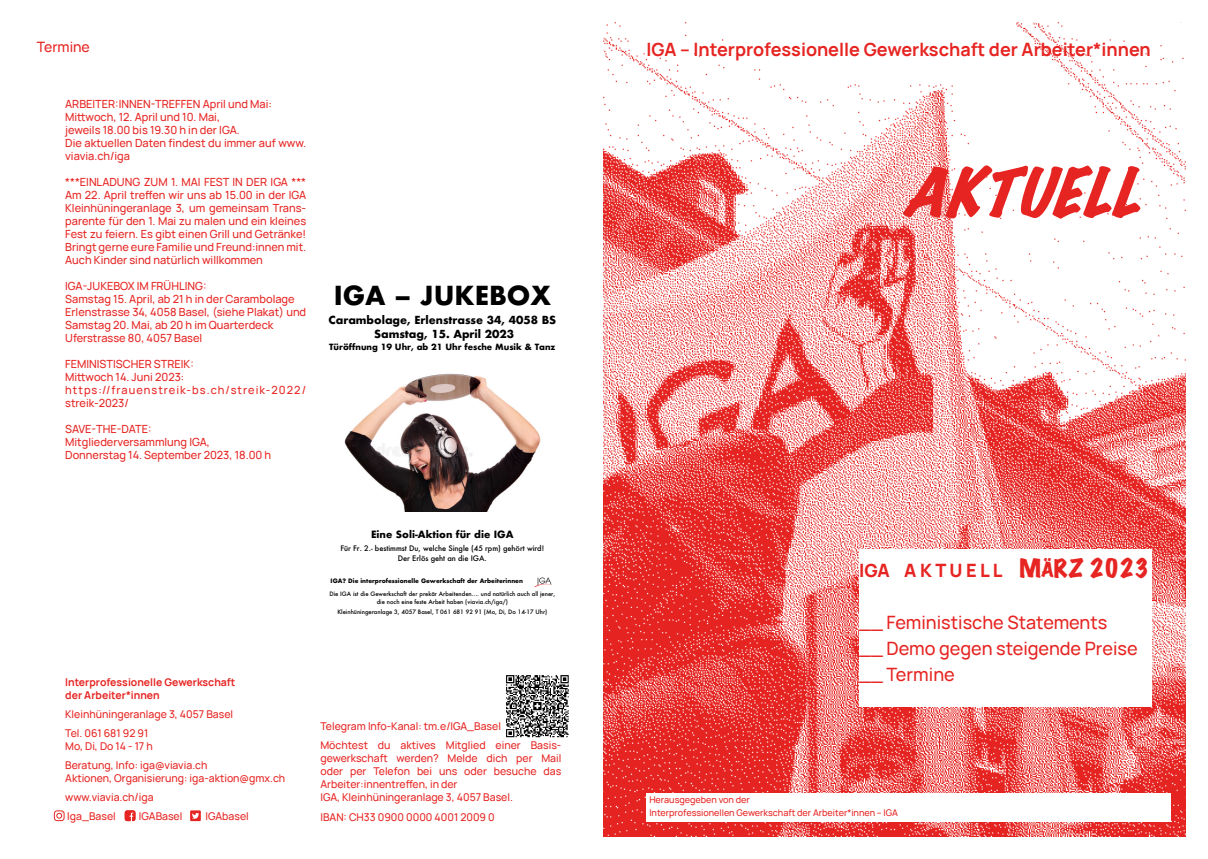
<style>
.page{position:relative;width:1208px;height:859px;background:#fff}
.page>*{position:absolute;margin:0;border:0;box-sizing:border-box;transform-origin:0 0}
.t1{font:italic expanded 60px "Marker Felt";color:#e62421}
.t2{font:700 25.5px "Futura";color:#000}
.t3{font:500 18px/26px "Manrope";color:#e62421}
.t4{font:700 18px "Manrope";color:#e62421}
.t5{font:800 18px "Manrope";color:#e62421}
.t6{font:500 14px "Manrope";color:#e62421}
.t7{font:500 11px/13px "Manrope";color:#e62421}
.t8{font:700 10.8px/14.3px "Futura";color:#000;text-align:center}
.t9{font:500 10.5px/19px "Manrope";color:#e62421}
.t10{font:700 10.5px/13px "Manrope";color:#e62421}
.t11{font:700 9.8px "Futura";color:#000}
.t12{font:500 9px/13px "Manrope";color:#e62421}
.t13{font:700 8.3px "Futura";color:#000}
.t14{font:500 7.4px/9.8px "Futura";letter-spacing:-.005em;color:#000;text-align:center}
.t15{font:500 5.9px/7.8px "Futura";color:#000;text-align:center}
.t16{font:700 5.9px "Futura";color:#000}
.s1{font-family:"Marker Felt";font-weight:400;font-stretch:expanded;font-size:23px}
</style>
<div class="page">
<img style="left:604px;top:23px;width:581px;height:813px">
<div style="left:859px;top:549px;width:292px;height:158px;background:#fff"></div>
<div style="left:646px;top:794px;width:525px;height:28px;background:#fff"></div>
<svg style="left:54px;top:810px;width:11px;height:11px"></svg>
<svg style="left:125px;top:810px;width:10px;height:11px"></svg>
<svg style="left:190px;top:810px;width:11px;height:11px"></svg>
<img style="left:506px;top:675px;width:63px;height:63px">
<img style="left:344px;top:373px;width:197px;height:139px">
<img style="left:534px;top:577px;width:18px;height:10px">
<p class="t6" style="left:37px;top:36px;width:55px">Termine</p>
<p class="t7" style="left:65px;top:97px;width:242px">ARBEITER:INNEN-TREFFEN April und Mai:<br>Mittwoch, 12. April und 10. Mai,<br>jeweils 18.00 bis 19.30 h in der IGA.<br>Die aktuellen Daten findest du immer auf www. viavia.ch/iga</p>
<p class="t7" style="left:65px;top:175px;width:242px;text-align:justify">***EINLADUNG ZUM 1. MAI FEST IN DER IGA *** Am 22. April treffen wir uns ab 15.00 in der IGA Kleinhüningeranlage 3, um gemeinsam Trans&shy;parente für den 1. Mai zu malen und ein kleines Fest zu feiern. Es gibt einen Grill und Getränke!<br>Bringt gerne eure Familie und Freund:innen mit.<br>Auch Kinder sind natürlich willkommen</p>
<p class="t7" style="left:65px;top:279px;width:242px">IGA-JUKEBOX IM FRÜHLING:<br>Samstag 15. April, ab 21 h in der Carambolage Erlenstrasse 34, 4058 Basel, (siehe Plakat) und Samstag 20. Mai, ab 20 h im Quarterdeck Uferstrasse 80, 4057 Basel</p>
<p class="t7" style="left:65px;top:357px;width:242px">FEMINISTISCHER STREIK:<br>Mittwoch 14. Juni 2023: https://frauenstreik-bs.ch/streik-2022/ streik-2023/</p>
<p class="t7" style="left:65px;top:422px;width:208px">SAVE-THE-DATE:<br>Mitgliederversammlung IGA,<br>Donnerstag 14. September 2023, 18.00 h</p>
<h2 class="t2" style="left:334px;top:277px;width:219px">IGA – JUKEBOX</h2>
<p class="t8" style="left:328px;top:312px;width:229px">Carambolage, Erlenstrasse 34, 4058 BS<br>Samstag, 15. April 2023</p>
<p class="t13" style="left:329px;top:341px;width:228px">Türöffnung 19 Uhr, ab 21 Uhr fesche Musik &amp; Tanz</p>
<p class="t10" style="left:65px;top:675px;width:172px">Interprofessionelle Gewerkschaft der Arbeiter*innen</p>
<p class="t9" style="left:65px;top:704px;width:169px">Kleinhüningeranlage 3, 4057 Basel<br>Tel. 061 681 92 91</p>
<p class="t9" style="left:65px;top:736px;width:144px">Mo, Di, Do 14 - 17 h<br>Beratung, Info: iga@viavia.ch</p>
<p class="t9" style="left:65px;top:768px;width:221px">Aktionen, Organisierung: iga-aktion@gmx.ch www.viavia.ch/iga<br>Iga_Basel</p>
<p class="t9" style="left:139px;top:806px;width:45px">IGABasel</p>
<p class="t9" style="left:205px;top:806px;width:45px">IGAbasel</p>
<p class="t11" style="left:371px;top:527px;width:144px">Eine Soli-Aktion für die IGA</p>
<p class="t14" style="left:340px;top:544px;width:205px">Für Fr. 2.- bestimmst Du, welche Single (45 rpm) gehört wird!<br>Der Erlös geht an die IGA.</p>
<p class="t16" style="left:331px;top:576px;width:194px">IGA? Die interprofessionelle Gewerkschaft der Arbeiterinnen</p>
<p class="t15" style="left:329px;top:590px;width:227px">Die IGA ist die Gewerkschaft der prekär Arbeitenden.... und natürlich auch all jener, die noch eine feste Arbeit haben (viavia.ch/iga/)</p>
<p class="t15" style="left:337px;top:608px;width:211px">Kleinhüningeranlage 3, 4057 Basel, T 061 681 92 91 (Mo, Di, Do 14-17 Uhr)</p>
<p class="t9" style="left:320px;top:716px;width:242px">Telegram Info-Kanal: tm.e/IGA_Basel<br>Möchtest du aktives Mitglied einer Basis-</p>
<p class="t9" style="left:320px;top:751px;width:242px;line-height:13px">gewerkschaft werden? Melde dich per Mail oder per Telefon bei uns oder besuche das Arbeiter:innentreffen, in der<br>IGA, Kleinhüningeranlage 3, 4057 Basel.</p>
<p class="t9" style="left:320px;top:807px;width:176px">IBAN: CH33 0900 0000 4001 2009 0</p>
<h3 class="t4" style="left:646px;top:34px;width:506px">IGA – Interprofessionelle Gewerkschaft der Arbeiter*innen</h3>
<h1 class="t1" style="left:901px;top:145px;width:272px">Aktuell</h1>
<h3 class="t5" style="left:859px;top:555px;width:291px">IGA A K T U E L L <span class="s1">MÄRZ 2023</span></h3>
<h3 class="t3" style="left:859px;top:608px;width:280px">__ Feministische Statements<br>__ Demo gegen steigende Preise __ Termine</h3>
<p class="t12" style="left:649px;top:793px;width:250px">Herausgegeben von der<br>Interprofessionellen Gewerkschaft der Arbeiter*innen – IGA</p>
</div>
